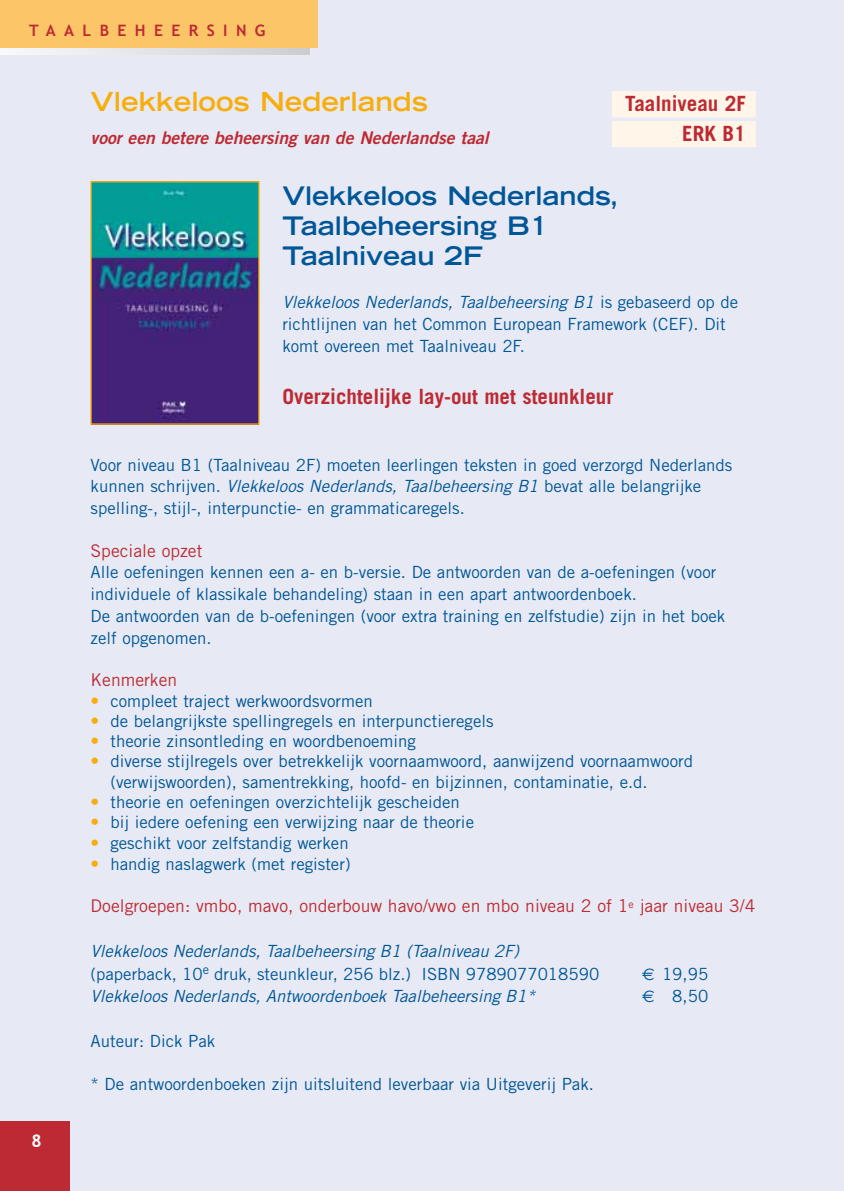
<style>
.page{position:relative;width:844px;height:1191px;background:#fff}
.page>*{position:absolute;margin:0;border:0;box-sizing:border-box;transform-origin:0 0}
.t1{font:700 expanded 26.25px "Trade Gothic LH";color:#f7ad0d}
.t2{font:700 expanded 25.55px/29.8px "Trade Gothic LH";color:#005697}
.t3{font:700 21px/29.8px "Trade Gothic";color:#bd2a33;text-align:right}
.t4{font:17.5px "Trade Gothic";color:#bd2a33}
.t5{font:italic 17.5px "Trade Gothic Bold Two";color:#bd2a33}
.t6{font:700 17.5px "Trebuchet MS";color:#fff}
.t7{font:16.8px/21.7px "Trade Gothic";color:#005697}
.t8{font:italic 16.8px/22.8px "Trade Gothic";color:#005697}
.t9{font:700 15.75px "Trebuchet MS";letter-spacing:.535em;color:#bd2a33}
.s1{font-style:italic}
.s2{font-weight:700;font-size:17.5px;color:#f7ad0d}
.s3{font-style:normal}
.s4{font-family:"Euro Sans"}
</style>
<div class="page">
<div style="left:0;top:0;width:843px;height:1191px;background:#e7eaf4"></div>
<div style="left:0;top:11px;width:309px;height:44px;background:linear-gradient(to right,#fafafa,#cccdce)"></div>
<div style="left:0;top:1121px;width:69px;height:70px;background:#bd2a33"></div>
<div style="left:0;top:0;width:317px;height:48px;background:#fbc568"></div>
<img style="left:92px;top:183px;width:165px;height:240px">
<div style="left:90px;top:181px;width:169px;height:244px;border:1px solid #f7ad0d"></div>
<div style="left:611px;top:91px;width:144px;height:26px;background:#fff6e9"></div>
<div style="left:611px;top:121px;width:144px;height:26px;background:#fff6e9"></div>
<p class="t9" style="left:29px;top:20px;width:238px">TAALBEHEERSING</p>
<h1 class="t1" style="left:91px;top:84px;width:339px">Vlekkeloos Nederlands</h1>
<p class="t5" style="left:91px;top:127px;width:399px">voor een betere beheersing van de Nederlandse taal</p>
<h2 class="t2" style="left:282px;top:181px;width:337px">Vlekkeloos Nederlands,<br>Taalbeheersing B1<br>Taalniveau 2F</h2>
<p class="t7" style="left:282px;top:291px;width:457px"><span class="s1">Vlekkeloos Nederlands, Taalbeheersing B1</span> is gebaseerd op de richtlijnen van het Common European Framework (CEF). Dit komt overeen met Taalniveau 2F.</p>
<p class="t3" style="left:282px;top:382px;width:332px">Overzichtelijke lay-out met steunkleur</p>
<p class="t3" style="left:625px;top:89px;width:122px">Taalniveau 2F<br>ERK B1</p>
<p class="t6" style="left:32px;top:1129px;width:12px">8</p>
<p class="t7" style="left:91px;top:453px;width:643px">Voor niveau B1 (Taalniveau 2F) moeten leerlingen teksten in goed verzorgd Nederlands kunnen schrijven. <span class="s1">Vlekkeloos Nederlands, Taalbeheersing B1</span> bevat alle belangrijke spelling-, stijl-, interpunctie- en grammaticaregels.</p>
<p class="t4" style="left:91px;top:540px;width:113px">Speciale opzet</p>
<p class="t7" style="left:91px;top:561px;width:636px">Alle oefeningen kennen een a- en b-versie. De antwoorden van de a-oefeningen (voor individuele of klassikale behandeling) staan in een apart antwoordenboek.<br>De antwoorden van de b-oefeningen (voor extra training en zelfstudie) zijn in het boek zelf opgenomen.</p>
<p class="t4" style="left:91px;top:669px;width:88px">Kenmerken</p>
<p class="t7" style="left:91px;top:689px;width:284px"><span class="s2">•</span> compleet traject werkwoordsvormen</p>
<p class="t7" style="left:91px;top:710px;width:404px"><span class="s2">•</span> de belangrijkste spellingregels en interpunctieregels</p>
<p class="t7" style="left:91px;top:730px;width:327px"><span class="s2">•</span> theorie zinsontleding en woordbenoeming</p>
<p class="t7" style="left:110px;top:751px;width:584px;line-height:20.3px;text-indent:-20px"><span class="s2">•</span> diverse stijlregels over betrekkelijk voornaamwoord, aanwijzend voornaamwoord (verwijswoorden), samentrekking, hoofd- en bijzinnen, contaminatie, e.d.</p>
<p class="t7" style="left:91px;top:791px;width:371px"><span class="s2">•</span> theorie en oefeningen overzichtelijk gescheiden</p>
<p class="t7" style="left:91px;top:811px;width:385px"><span class="s2">•</span> bij iedere oefening een verwijzing naar de theorie</p>
<p class="t7" style="left:91px;top:831px;width:259px"><span class="s2">•</span> geschikt voor zelfstandig werken</p>
<p class="t7" style="left:91px;top:852px;width:261px"><span class="s2">•</span> handig naslagwerk (met register)</p>
<p class="t4" style="left:91px;top:895px;width:666px">Doelgroepen: vmbo, mavo, onderbouw havo/vwo en mbo niveau 2 of 1<sup>e</sup> jaar niveau 3/4</p>
<p class="t8" style="left:91px;top:939px;width:430px">Vlekkeloos Nederlands, Taalbeheersing B1 (Taalniveau 2F) <span class="s3">(paperback, 10</span><sup>e</sup> <span class="s3">druk, steunkleur, 256 blz.) isbn</span></p>
<p class="t7" style="left:465px;top:962px;width:135px">9789077018590</p>
<p class="t7" style="left:642px;top:962px;width:67px"><span class="s4">€</span> 19,95</p>
<p class="t8" style="left:91px;top:984px;width:446px">Vlekkeloos Nederlands, Antwoordenboek Taalbeheersing B1*</p>
<p class="t7" style="left:642px;top:985px;width:67px"><span class="s4">€</span> 8,50</p>
<p class="t7" style="left:91px;top:1029px;width:126px">Auteur: Dick Pak</p>
<p class="t7" style="left:91px;top:1073px;width:504px">* De antwoordenboeken zijn uitsluitend leverbaar via Uitgeverij Pak.</p>
</div>
